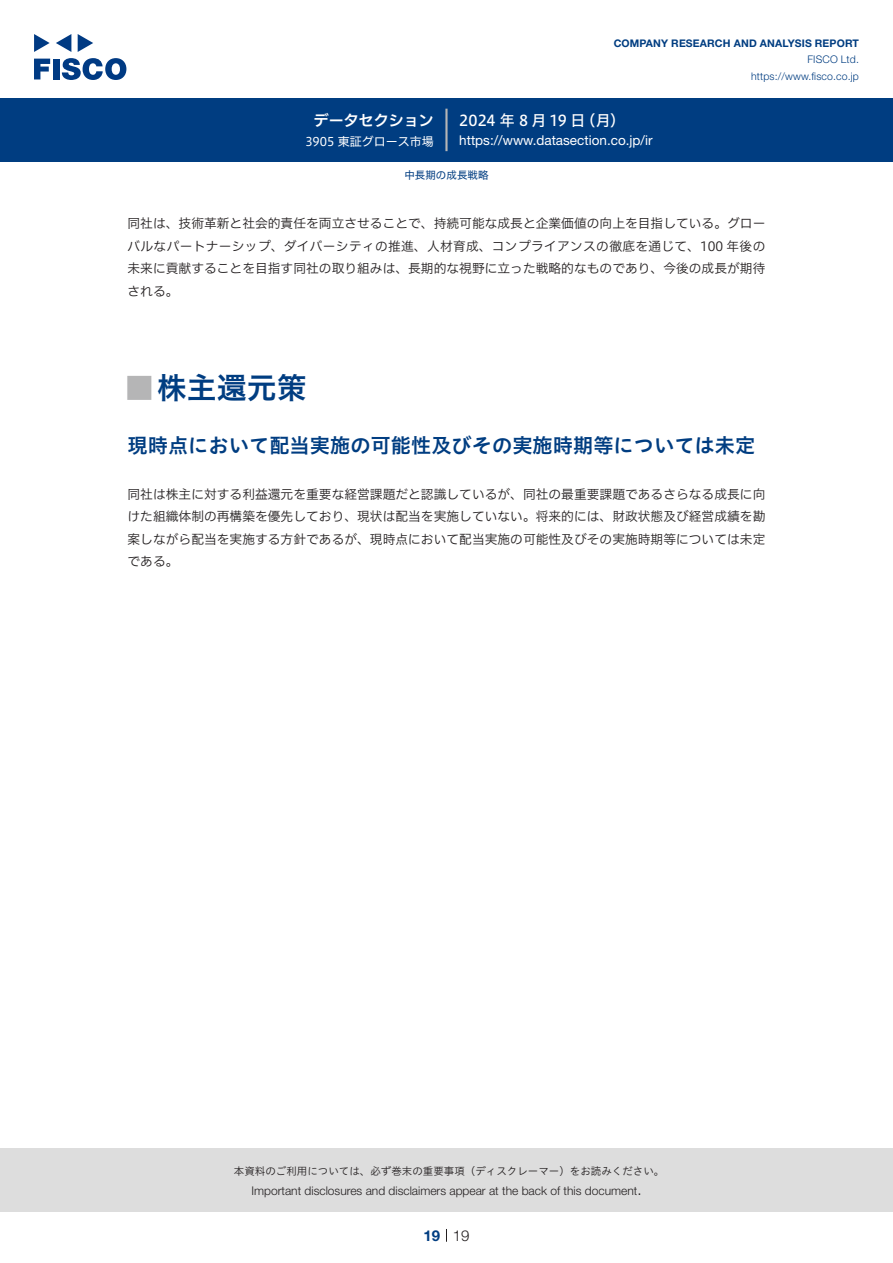
<style>
.page{position:relative;width:893px;height:1263px;background:#fff}
.page>*{position:absolute;margin:0;border:0;box-sizing:border-box;transform-origin:0 0}
.t1{font:30px "Hiragino UD Sans Std N W6";color:#003d81}
.t2{font:24px "Hiragino UD Sans Std N W6";color:#b5b5b6}
.中タイトル{font:20.25px "Hiragino UD Sans Std W6";color:#003d81}
.t3{font:15px "Hiragino UD Sans F Std N W5";color:#fff}
.t4{font:15px "Hiragino UD Sans F Std N W6";color:#fff}
.t5{font:300 15px "Helvetica Neue LT Std";color:#231f20}
.t6{font:700 15px "Helvetica Neue LT Std";color:#003d81}
.t7{font:13.5px "Helvetica Neue LT Std";color:#fff}
.本文{font:12.75px/22.5px "Hiragino UD Sans F Std N W3";color:#231f20;text-align:justify}
.t8{font:300 12px "Helvetica Neue LT Std";color:#231f20}
.t9{font:12px "Hiragino UD Sans F Std N W4";color:#fff}
.t10{font:10.5px "Hiragino UD Sans Std W3";color:#231f20}
.t11{font:700 10.5px "Helvetica Neue LT Std";letter-spacing:.015em;color:#003d81}
.t12{font:300 10.5px/16.5px "Helvetica Neue LT Std";letter-spacing:.015em;color:#003d81;text-align:right}
.ヘッダー{font:10.5px "Hiragino UD Sans F Std N W4";color:#003d81}
</style>
<div class="page">
<div style="left:0;top:1148px;width:893px;height:64px;background:#ddd"></div>
<svg style="left:34px;top:59px;width:16px;height:20px"></svg>
<div style="left:53px;top:59px;width:6px;height:20px;background:#003a83"></div>
<svg style="left:62px;top:58px;width:64px;height:22px"></svg>
<svg style="left:34px;top:34px;width:16px;height:18px"></svg>
<svg style="left:78px;top:34px;width:15px;height:18px"></svg>
<svg style="left:56px;top:34px;width:15px;height:18px"></svg>
<div style="left:0;top:98px;width:893px;height:64px;background:#003d81"></div>
<hr style="left:445px;top:109px;width:3px;height:42px;background:#b5b5b6">
<svg style="left:446px;top:1229px;width:1px;height:13px"></svg>
<p class="t4" style="left:314px;top:109px;width:122px">データセクション</p>
<p class="t9" style="left:305px;top:132px;width:130px">3905 東証グロース市場</p>
<p class="t11" style="left:614px;top:37px;width:247px">COMPANY RESEARCH AND ANALYSIS REPORT</p>
<p class="t12" style="left:751px;top:51px;width:109px">FISCO Ltd. https://www.fisco.co j p.</p>
<p class="t3" style="left:581px;top:109px;width:46px">（月(</p>
<p class="t3" style="left:459px;top:109px;width:128px">2024 年 8 月 19 日</p>
<p class="t7" style="left:459px;top:132px;width:195px">https://www.datasection. c o j p. i r/</p>
<p class="ヘッダー" style="left:404px;top:167px;width:85px">中長期の成長戦略</p>
<p class="本文" style="left:128px;top:211px;width:639px">同社は、技術革新と社会的責任を両立させることで、持続可能な成長と企業価値の向上を目指している。グローバルなパートナーシップ、ダイバーシティの推進、人材育成、コンプライアンスの徹底を通じて、100 年後の未来に貢献することを目指す同社の取り組みは、長期的な視野に立った戦略的なものであり、今後の成長が期待される。</p>
<p class="t1" style="left:157px;top:365px;width:151px">株主還元策</p>
<p class="t2" style="left:128px;top:369px;width:25px">█</p>
<p class="中タイトル" style="left:128px;top:430px;width:629px">現時点において配当実施の可能性及びその実施時期等については未定</p>
<p class="本文" style="left:128px;top:482px;width:639px">同社は株主に対する利益還元を重要な経営課題だと認識しているが、同社の最重要課題であるさらなる成長に向けた組織体制の再構築を優先しており、現状は配当を実施していない。将来的には、財政状態及び経営成績を勘案しながら配当を実施する方針であるが、現時点において配当実施の可能性及びその実施時期等については未定である。</p>
<p class="t10" style="left:234px;top:1163px;width:432px">本資料のご利用については、必ず巻末の重要事項（ディスクレーマー）をお読みください。</p>
<p class="t5" style="left:637px;top:1180px;width:6px">.</p>
<p class="t8" style="left:251px;top:1183px;width:387px">Important disclosures and disclaimers appear at the back of this document</p>
<p class="t6" style="left:423px;top:1226px;width:18px">19</p>
<p class="t5" style="left:453px;top:1226px;width:18px">19</p>
</div>
